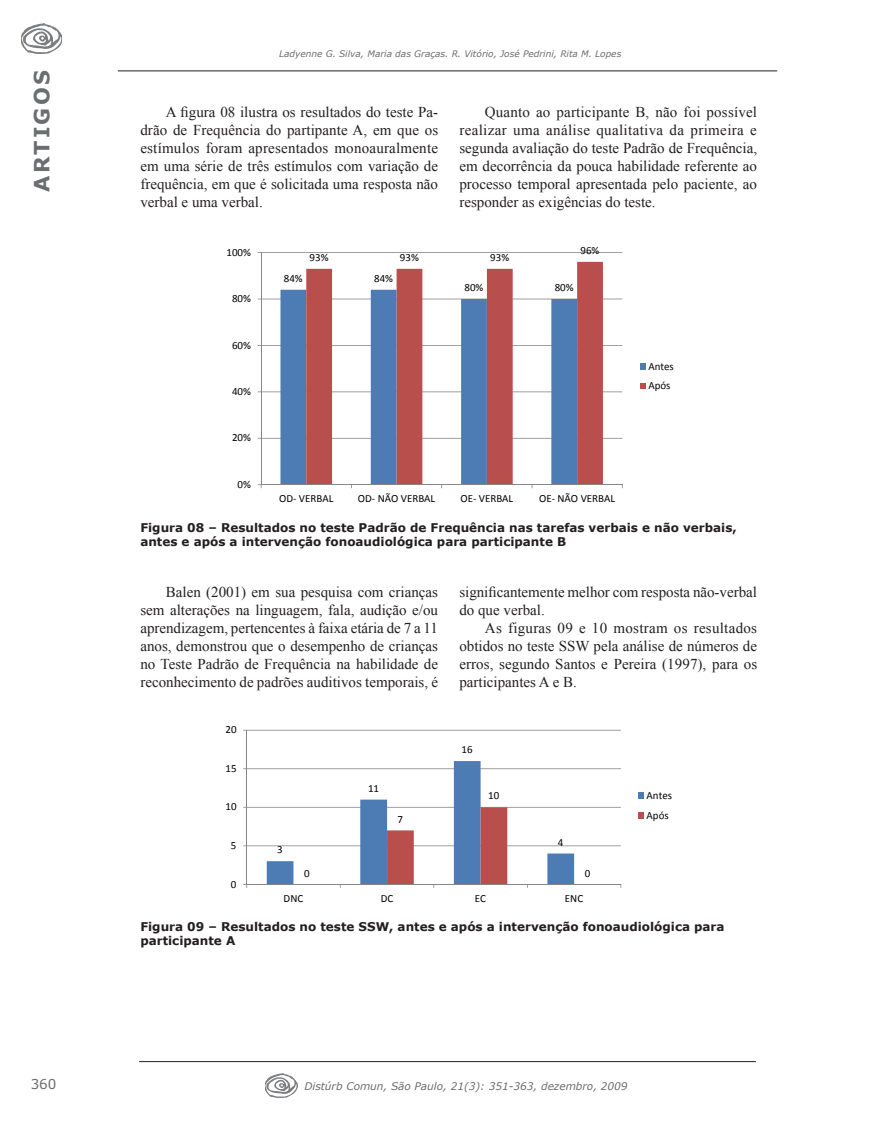
<style>
.page{position:relative;width:872px;height:1132px;background:#fff}
.page>*{position:absolute;margin:0;border:0;box-sizing:border-box;transform-origin:0 0}
.t1{font:700 21px "Verdana";letter-spacing:.1em;color:#6c6d70}
.Corpo_do_texto{font:15px/18px "Times New Roman";color:#231f20;text-align:justify}
.t2{font:13.5px "Verdana";color:#6c6d70}
.Tabelas_e_Gráficos{font:700 12px/14.4px "Verdana";color:#231f20}
.t3{font:10.95px/19.8px "Calibri";color:#000}
.t4{font:italic 10.5px "Verdana";color:#6c6d70}
.t5{font:italic 9px "Verdana";color:#6c6d70}
</style>
<div class="page">
<hr style="left:118px;top:70px;width:659px;height:1px;background:#231f20">
<img style="left:21px;top:24px;width:41px;height:29px">
<hr style="left:139px;top:1060px;width:617px;height:1px;background:#231f20">
<img style="left:265px;top:1073px;width:32px;height:23px">
<hr style="left:261px;top:438px;width:361px;height:1px;background:#868687">
<hr style="left:261px;top:391px;width:361px;height:1px;background:#868687">
<hr style="left:261px;top:345px;width:361px;height:1px;background:#868687">
<hr style="left:261px;top:298px;width:361px;height:1px;background:#868687">
<hr style="left:261px;top:252px;width:361px;height:1px;background:#868687">
<div style="left:280px;top:290px;width:26px;height:194px;background:#4d7cb5"></div>
<svg style="left:306px;top:262px;width:297px;height:222px"></svg>
<hr style="left:261px;top:252px;width:1px;height:232px;background:#868687">
<hr style="left:261px;top:484px;width:361px;height:1px;background:#868687">
<svg style="left:640px;top:363px;width:6px;height:6px"></svg>
<svg style="left:640px;top:383px;width:6px;height:6px"></svg>
<hr style="left:247px;top:845px;width:374px;height:1px;background:#868687">
<hr style="left:247px;top:806px;width:374px;height:1px;background:#868687">
<hr style="left:247px;top:768px;width:374px;height:1px;background:#868687">
<hr style="left:247px;top:729px;width:374px;height:1px;background:#868687">
<hr style="left:246px;top:730px;width:1px;height:154px;background:#868687">
<hr style="left:247px;top:883px;width:374px;height:1px;background:#868687">
<svg style="left:267px;top:761px;width:307px;height:126px"></svg>
<svg style="left:638px;top:792px;width:6px;height:6px"></svg>
<svg style="left:638px;top:812px;width:6px;height:6px"></svg>
<h1 class="t1" style="left:28px;top:191px;width:122px;rotate:-90deg">ARTIGOS</h1>
<p class="t5" style="left:279px;top:48px;width:344px">Ladyenne G. Silva, Maria das Graças. R. Vitório, José Pedrini, Rita M. Lopes</p>
<p class="Corpo_do_texto" style="left:140px;top:102px;width:299px;text-indent:26px">A figura 08 ilustra os resultados do teste Pa&shy;drão de Frequência do partipante A, em que os estímulos foram apresentados monoauralmente em uma série de três estímulos com variação de frequência, em que é solicitada uma resposta não verbal e uma verbal.</p>
<p class="Corpo_do_texto" style="left:459px;top:102px;width:299px;text-indent:26px">Quanto ao participante B, não foi possível realizar uma análise qualitativa da primeira e segunda avaliação do teste Padrão de Frequência, em decorrência da pouca habilidade referente ao processo temporal apresentada pelo paciente, ao responder as exigências do teste.</p>
<p class="t3" style="left:226px;top:241px;width:26px">100%</p>
<p class="t3" style="left:232px;top:288px;width:20px">80%</p>
<p class="t3" style="left:232px;top:334px;width:20px">60%</p>
<p class="t3" style="left:232px;top:381px;width:20px">40%</p>
<p class="t3" style="left:232px;top:427px;width:20px">20%</p>
<p class="t3" style="left:238px;top:473px;width:15px">0%</p>
<p class="t3" style="left:309px;top:247px;width:20px">93%</p>
<p class="t3" style="left:400px;top:247px;width:20px">93%</p>
<p class="t3" style="left:490px;top:247px;width:20px">93%</p>
<p class="t3" style="left:580px;top:240px;width:20px">96%</p>
<p class="t3" style="left:284px;top:268px;width:20px">84%</p>
<p class="t3" style="left:374px;top:268px;width:20px">84%</p>
<p class="t3" style="left:464px;top:277px;width:20px">80%</p>
<p class="t3" style="left:554px;top:277px;width:20px">80%</p>
<p class="t3" style="left:279px;top:488px;width:56px">OD- VERBAL</p>
<p class="t3" style="left:358px;top:488px;width:79px">OD- NÃO VERBAL</p>
<p class="t3" style="left:460px;top:488px;width:54px">OE- VERBAL</p>
<p class="t3" style="left:539px;top:488px;width:77px">OE- NÃO VERBAL</p>
<p class="t3" style="left:648px;top:355px;width:27px">Antes<br>Após</p>
<p class="Tabelas_e_Gráficos" style="left:140px;top:520px;width:598px">Figura 08 – Resultados no teste Padrão de Frequência nas tarefas verbais e não verbais, antes e após a intervenção fonoaudiológica para participante B</p>
<p class="Corpo_do_texto" style="left:140px;top:582px;width:299px;text-indent:26px">Balen (2001) em sua pesquisa com crianças sem alterações na linguagem, fala, audição e/ou aprendizagem, pertencentes à faixa etária de 7 a 11 anos, demonstrou que o desempenho de crianças no Teste Padrão de Frequência na habilidade de reconhecimento de padrões auditivos temporais, é</p>
<p class="Corpo_do_texto" style="left:459px;top:582px;width:299px">significantemente melhor com resposta não-verbal do que verbal.</p>
<p class="Corpo_do_texto" style="left:459px;top:618px;width:299px;text-indent:26px">As figuras 09 e 10 mostram os resultados obtidos no teste SSW pela análise de números de erros, segundo Santos e Pereira (1997), para os participantes A e B.</p>
<p class="t3" style="left:225px;top:719px;width:13px">20</p>
<p class="t3" style="left:225px;top:757px;width:13px">15</p>
<p class="t3" style="left:225px;top:796px;width:13px">10</p>
<p class="t3" style="left:231px;top:834px;width:7px">5</p>
<p class="t3" style="left:231px;top:873px;width:7px">0</p>
<p class="t3" style="left:277px;top:839px;width:7px">3</p>
<p class="t3" style="left:304px;top:862px;width:7px">0</p>
<p class="t3" style="left:368px;top:777px;width:13px">11</p>
<p class="t3" style="left:397px;top:808px;width:7px">7</p>
<p class="t3" style="left:461px;top:738px;width:13px">16</p>
<p class="t3" style="left:488px;top:785px;width:13px">10</p>
<p class="t3" style="left:558px;top:831px;width:7px">4</p>
<p class="t3" style="left:584px;top:862px;width:7px">0</p>
<p class="t3" style="left:283px;top:887px;width:21px">DNC</p>
<p class="t3" style="left:381px;top:887px;width:14px">DC</p>
<p class="t3" style="left:475px;top:887px;width:13px">EC</p>
<p class="t3" style="left:565px;top:887px;width:20px">ENC</p>
<p class="t3" style="left:646px;top:784px;width:27px">Antes<br>Após</p>
<p class="Tabelas_e_Gráficos" style="left:140px;top:918px;width:586px">Figura 09 – Resultados no teste SSW, antes e após a intervenção fonoaudiológica para participante A</p>
<p class="t2" style="left:31px;top:1074px;width:27px">360</p>
<p class="t4" style="left:304px;top:1078px;width:325px">Distúrb Comun, São Paulo, 21(3): 351-363, dezembro, 2009</p>
</div>
